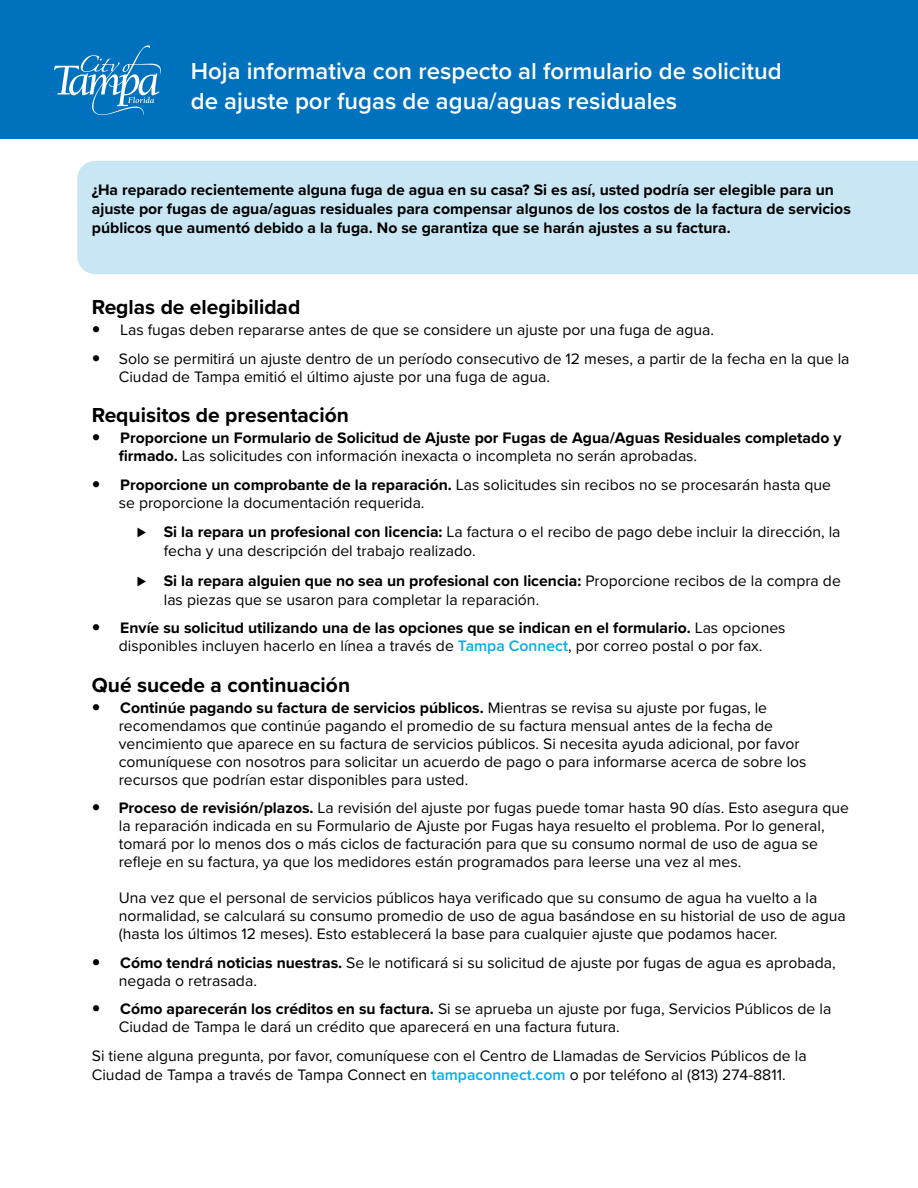
<style>
.page{position:relative;width:918px;height:1188px;background:#fff}
.page>*{position:absolute;margin:0;border:0;box-sizing:border-box;transform-origin:0 0}
.Title-White{font:600 24px/30px "Proxima Nova";color:#fff}
.t1{font:700 21px "Proxima Nova";color:#000}
.Body{font:15.75px/18px "Proxima Nova";color:#000}
.Body-2{font:700 15.75px/18.9px "Proxima Nova";color:#000}
.s1{font-weight:400}
.s2{font-weight:700}
.s3{font-weight:600;color:#00aeef}
</style>
<div class="page">
<div style="left:0;top:0;width:918px;height:139px;background:#0071bd"></div>
<svg style="left:54px;top:45px;width:107px;height:70px"></svg>
<div style="left:77px;top:161px;width:841px;height:113px;background:#c8e6f3"></div>
<p class="Title-White" style="left:191px;top:55px;width:593px">Hoja informativa con respecto al formulario de solicitud de ajuste por fugas de agua/aguas residuales</p>
<p class="Body-2" style="left:92px;top:180px;width:761px">¿Ha reparado recientemente alguna fuga de agua en su casa? Si es así, usted podría ser elegible para un ajuste por fugas de agua/aguas residuales para compensar algunos de los costos de la factura de servicios públicos que aumentó debido a la fuga. No se garantiza que se harán ajustes a su factura.</p>
<h2 class="t1" style="left:92px;top:292px;width:210px">Reglas de elegibilidad</h2>
<p class="Body" style="left:120px;top:321px;width:595px">Las fugas deben repararse antes de que se considere un ajuste por una fuga de agua.</p>
<p class="Body" style="left:119px;top:349px;width:732px">Solo se permitirá un ajuste dentro de un período consecutivo de 12 meses, a partir de la fecha en la que la<br>Ciudad de Tampa emitió el último ajuste por una fuga de agua.</p>
<h2 class="t1" style="left:92px;top:400px;width:259px">Requisitos de presentación</h2>
<p class="Body-2" style="left:119px;top:429px;width:724px;line-height:18px">Proporcione un Formulario de Solicitud de Ajuste por Fugas de Agua/Aguas Residuales completado y firmado. <span class="s1">Las solicitudes con información inexacta o incompleta no serán aprobadas.</span></p>
<p class="Body" style="left:119px;top:475px;width:714px"><span class="s2">Proporcione un comprobante de la reparación.</span> Las solicitudes sin recibos no se procesarán hasta que se proporcione la documentación requerida.</p>
<p class="Body" style="left:164px;top:522px;width:678px;line-height:18.9px;text-indent:-27px">⊲ <span class="s2">Si la repara un profesional con licencia:</span> La factura o el recibo de pago debe incluir la dirección, la fecha y una descripción del trabajo realizado.</p>
<p class="Body" style="left:164px;top:570px;width:679px;line-height:18.9px;text-indent:-27px">⊲ <span class="s2">Si la repara alguien que no sea un profesional con licencia:</span> Proporcione recibos de la compra de las piezas que se usaron para completar la reparación.</p>
<p class="Body" style="left:119px;top:618px;width:668px"><span class="s2">Envíe su solicitud utilizando una de las opciones que se indican en el formulario.</span> Las opciones disponibles incluyen hacerlo en línea a través de <span class="s3">Tampa Connect</span>, por correo postal o por fax.</p>
<h2 class="t1" style="left:92px;top:669px;width:260px">Qué sucede a continuación</h2>
<p class="Body" style="left:119px;top:698px;width:689px"><span class="s2">Continúe pagando su factura de servicios públicos.</span> Mientras se revisa su ajuste por fugas, le recomendamos que continúe pagando el promedio de su factura mensual antes de la fecha de vencimiento que aparece en su factura de servicios públicos. Si necesita ayuda adicional, por favor comuníquese con nosotros para solicitar un acuerdo de pago o para informarse acerca de sobre los recursos que podrían estar disponibles para usted.</p>
<p class="Body" style="left:119px;top:798px;width:732px"><span class="s2">Proceso de revisión/plazos.</span> La revisión del ajuste por fugas puede tomar hasta 90 días. Esto asegura que la reparación indicada en su Formulario de Ajuste por Fugas haya resuelto el problema. Por lo general, tomará por lo menos dos o más ciclos de facturación para que su consumo normal de uso de agua se refleje en su factura, ya que los medidores están programados para leerse una vez al mes.</p>
<p class="Body" style="left:119px;top:888px;width:729px">Una vez que el personal de servicios públicos haya verificado que su consumo de agua ha vuelto a la normalidad, se calculará su consumo promedio de uso de agua basándose en su historial de uso de agua (hasta los últimos 12 meses). Esto establecerá la base para cualquier ajuste que podamos hacer.</p>
<p class="Body" style="left:119px;top:953px;width:718px"><span class="s2">Cómo tendrá noticias nuestras.</span> Se le notificará si su solicitud de ajuste por fugas de agua es aprobada, negada o retrasada.</p>
<p class="Body" style="left:119px;top:999px;width:714px"><span class="s2">Cómo aparecerán los créditos en su factura.</span> Si se aprueba un ajuste por fuga, Servicios Públicos de la<br>Ciudad de Tampa le dará un crédito que aparecerá en una factura futura.</p>
<p class="Body" style="left:92px;top:1046px;width:716px;line-height:18.9px">Si tiene alguna pregunta, por favor, comuníquese con el Centro de Llamadas de Servicios Públicos de la<br>Ciudad de Tampa a través de Tampa Connect en <span class="s3">tampaconnect.com</span> o por teléfono al (813) 274-8811.</p>
</div>
